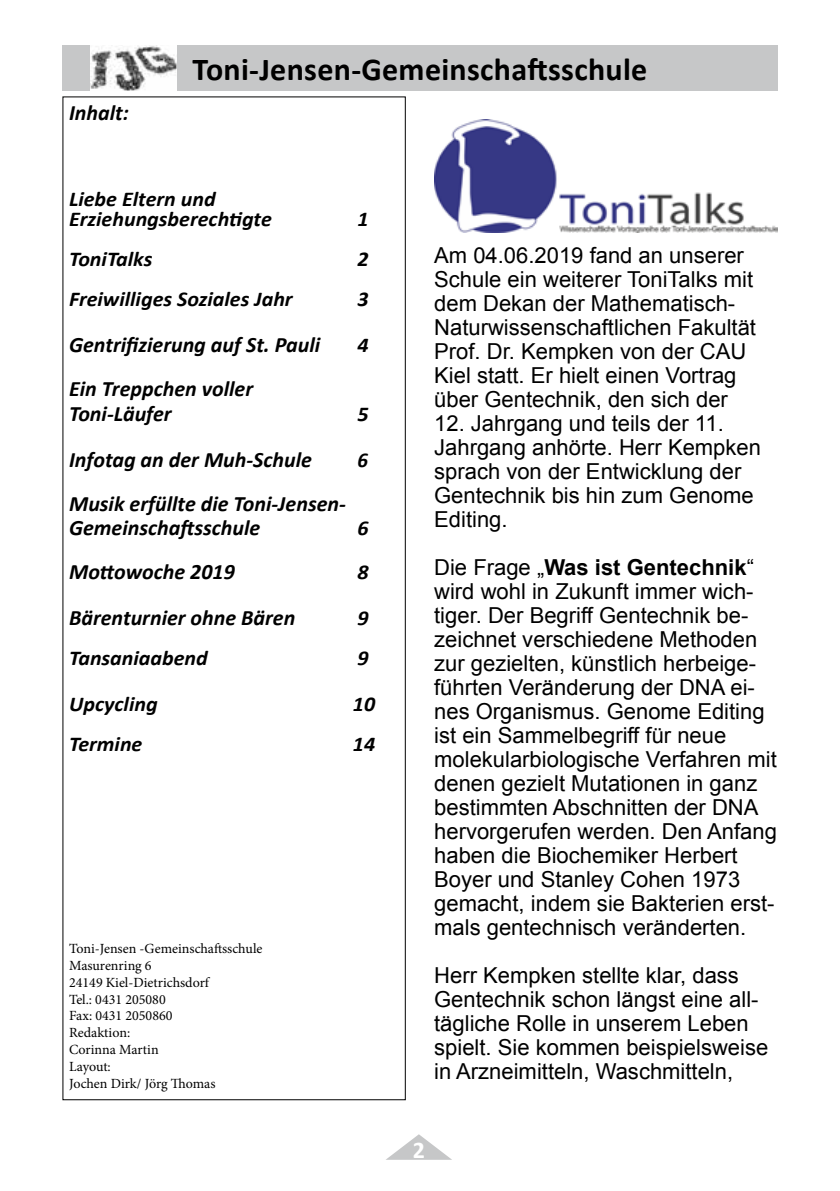
<style>
.page{position:relative;width:840px;height:1191px;background:#fff}
.page>*{position:absolute;margin:0;border:0;box-sizing:border-box;transform-origin:0 0}
.t1{font:700 32px "Calibri";letter-spacing:.01em;color:#000}
.t2{font:700 24px "Calibri";color:#fff}
.t3{font:22px/24px "Arial";color:#000}
.t4{font:italic 700 22px/24px "Calibri";color:#000}
.t5{font:italic 700 21.2px/20px "Calibri";color:#000;scale:1.04 1}
.t6{font:italic 700 21.2px "Calibri";color:#000}
.t7{font:14px/16.8px "Minion Pro";color:#000}
.s1{font-weight:700}
</style>
<div class="page">
<svg style="left:387px;top:1134px;width:64px;height:25px"></svg>
<div style="left:62px;top:45px;width:715px;height:46px;background:#c6c7c8"></div>
<img style="left:91px;top:46px;width:85px;height:44px">
<img style="left:434px;top:119px;width:343px;height:113px">
<p class="t4" style="left:69px;top:100px;width:61px">Inhalt:</p>
<h1 class="t1" style="left:192px;top:49px;width:456px">Toni-Jensen-Gemeinschaftsschule</h1>
<p class="t5" style="left:69px;top:189px;width:196px">Liebe Eltern und<br>Erziehungsberechtigte</p>
<p class="t5" style="left:357px;top:209px;width:12px">1</p>
<p class="t5" style="left:69px;top:249px;width:81px">ToniTalks</p>
<p class="t5" style="left:357px;top:249px;width:12px">2</p>
<p class="t5" style="left:69px;top:289px;width:216px">Freiwilliges Soziales Jahr</p>
<p class="t5" style="left:357px;top:289px;width:12px">3</p>
<p class="t4" style="left:69px;top:333px;width:252px">Gentrifizierung auf St. Pauli</p>
<p class="t5" style="left:357px;top:335px;width:12px">4</p>
<p class="t4" style="left:69px;top:377px;width:185px">Ein Treppchen voller<br>Toni-Läufer</p>
<p class="t5" style="left:357px;top:403px;width:12px">5</p>
<p class="t4" style="left:69px;top:447px;width:244px">Infotag an der Muh-Schule</p>
<p class="t6" style="left:357px;top:446px;width:12px">6</p>
<p class="t4" style="left:69px;top:491px;width:278px">Musik erfüllte die Toni-Jensen-<br>Gemeinschaftsschule</p>
<p class="t5" style="left:357px;top:518px;width:12px">6</p>
<p class="t4" style="left:69px;top:559px;width:167px">Mottowoche 2019</p>
<p class="t5" style="left:357px;top:562px;width:12px">8</p>
<p class="t4" style="left:69px;top:606px;width:228px">Bärenturnier ohne Bären</p>
<p class="t5" style="left:357px;top:608px;width:12px">9</p>
<p class="t5" style="left:69px;top:648px;width:135px">Tansaniaabend</p>
<p class="t5" style="left:357px;top:648px;width:12px">9</p>
<p class="t5" style="left:69px;top:694px;width:87px">Upcycling</p>
<p class="t5" style="left:353px;top:694px;width:23px">10</p>
<p class="t5" style="left:69px;top:734px;width:72px">Termine</p>
<p class="t5" style="left:353px;top:734px;width:23px">14</p>
<p class="t7" style="left:69px;top:940px;width:195px">Toni-Jensen -Gemeinschaftsschule<br>Masurenring 6<br>24149 Kiel-Dietrichsdorf<br>Tel.: 0431 205080<br>Fax: 0431 2050860<br>Redaktion:<br>Corinna Martin<br>Layout:<br>Jochen Dirk/ Jörg Thomas</p>
<p class="t3" style="left:434px;top:243px;width:323px">Am 04.06.2019 fand an unserer<br>Schule ein weiterer ToniTalks mit dem Dekan der Mathematisch-<br>Naturwissenschaftlichen Fakultät<br>Prof. Dr. Kempken von der CAU<br>Kiel statt. Er hielt einen Vortrag über Gentechnik, den sich der</p>
<p class="t3" style="left:434px;top:411px;width:328px">12. Jahrgang und teils der 11.<br>Jahrgang anhörte. Herr Kempken sprach von der Entwicklung der<br>Gentechnik bis hin zum Genome<br>Editing.</p>
<p class="t3" style="left:434px;top:555px;width:344px">Die Frage „<span class="s1">Was ist Gentechnik</span>“ wird wohl in Zukunft immer wich&shy;tiger. Der Begriff Gentechnik be&shy;zeichnet verschiedene Methoden zur gezielten, künstlich herbeige&shy;führten Veränderung der DNA ei&shy;nes Organismus. Genome Editing ist ein Sammelbegriff für neue molekularbiologische Verfahren mit denen gezielt Mutationen in ganz bestimmten Abschnitten der DNA hervorgerufen werden. Den Anfang haben die Biochemiker Herbert<br>Boyer und Stanley Cohen 1973 gemacht, indem sie Bakterien erst&shy;mals gentechnisch veränderten.</p>
<p class="t3" style="left:434px;top:963px;width:335px">Herr Kempken stellte klar, dass Gentechnik schon längst eine all&shy;tägliche Rolle in unserem Leben spielt. Sie kommen beispielsweise in Arzneimitteln, Waschmitteln,</p>
<p class="t2" style="left:412px;top:1134px;width:14px">2</p>
</div>
